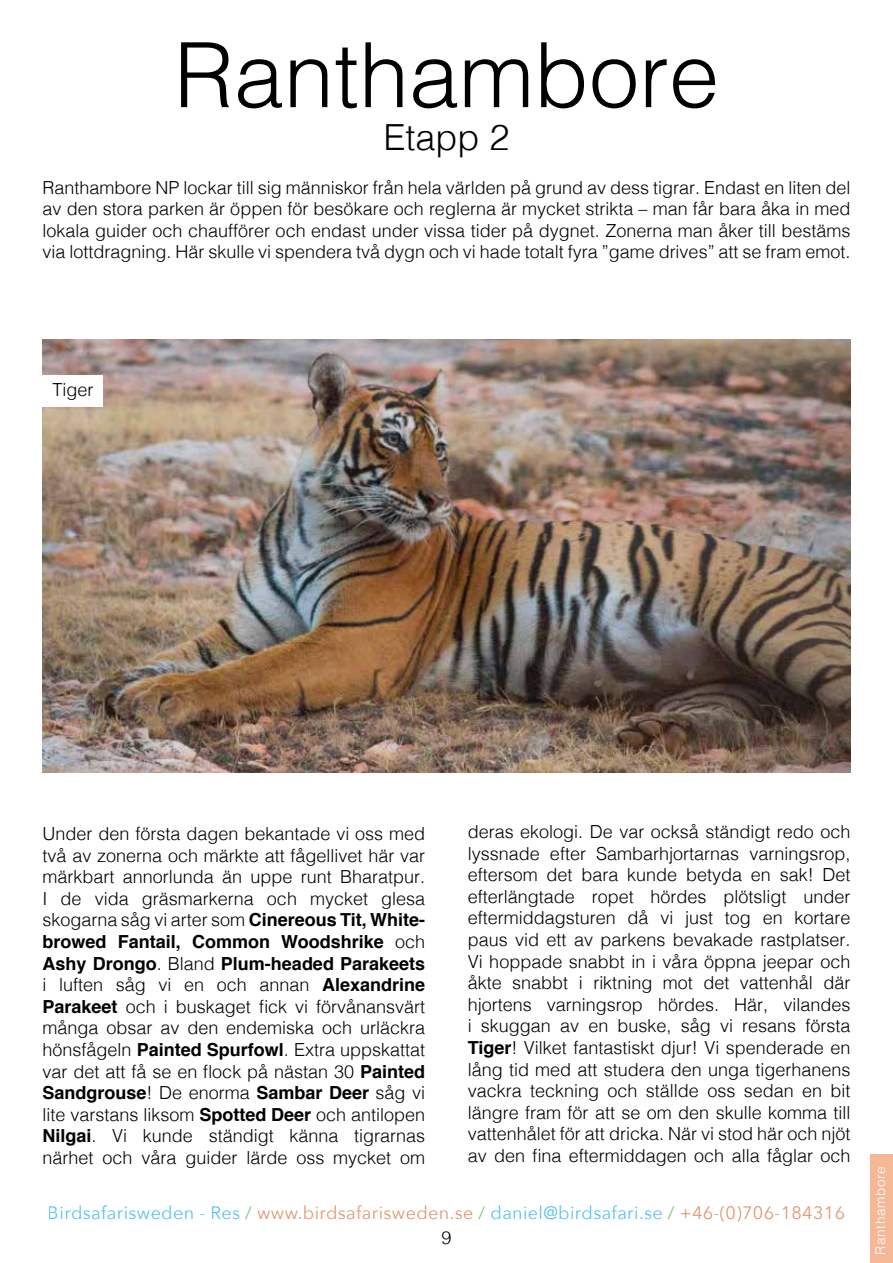
<style>
.page{position:relative;width:893px;height:1263px;background:#fff}
.page>*{position:absolute;margin:0;border:0;box-sizing:border-box;transform-origin:0 0}
.t1{font:300 90px "Helvetica";color:#000}
.t2{font:300 36px "Helvetica";color:#000}
.t3{font:300 18px/21.6px "Helvetica";color:#000;text-align:justify}
.t4{font:18px "Avenir Next";letter-spacing:.02em;color:#00a1e6}
.t5{font:300 13.5px "Helvetica";letter-spacing:.05em;color:#fff}
.s1{font-weight:700}
.s2{color:#3d9f4a}
.s3{color:#cd6228}
</style>
<div class="page">
<img style="left:43px;top:339px;width:807px;height:434px">
<div style="left:0;top:376px;width:102px;height:31px;background:#fff"></div>
<div style="left:871px;top:1155px;width:22px;height:108px;background:#f4b896"></div>
<h1 class="t1" style="left:174px;top:-1px;width:547px">Ranthambore</h1>
<h2 class="t2" style="left:383px;top:107px;width:128px">Etapp 2</h2>
<p class="t3" style="left:43px;top:175px;width:809px">Ranthambore NP lockar till sig människor från hela världen på grund av dess tigrar. Endast en liten del av den stora parken är öppen för besökare och reglerna är mycket strikta – man får bara åka in med lokala guider och chaufförer och endast under vissa tider på dygnet. Zonerna man åker till bestäms via lottdragning. Här skulle vi spendera två dygn och vi hade totalt fyra ”game drives” att se fram emot.</p>
<p class="t3" style="left:52px;top:377px;width:43px">Tiger</p>
<p class="t3" style="left:43px;top:821px;width:384px">Under den första dagen bekantade vi oss med två av zonerna och märkte att fågellivet här var märkbart annorlunda än uppe runt Bharatpur.<br>I de vida gräsmarkerna och mycket glesa skogarna såg vi arter som <span class="s1">Cinereous Tit, White&shy;browed Fantail, Common Woodshrike</span> och <span class="s1">Ashy Drongo</span>. Bland <span class="s1">Plum-headed Parakeets </span>i luften såg vi en och annan <span class="s1">Alexandrine Parakeet</span> och i buskaget fick vi förvånansvärt många obsar av den endemiska och urläckra hönsfågeln <span class="s1">Painted Spurfowl</span>. Extra uppskattat var det att få se en flock på nästan 30 <span class="s1">Painted Sandgrouse</span>! De enorma <span class="s1">Sambar Deer</span> såg vi lite varstans liksom <span class="s1">Spotted Deer</span> och antilopen <span class="s1">Nilgai</span>. Vi kunde ständigt känna tigrarnas närhet och våra guider lärde oss mycket om</p>
<p class="t3" style="left:468px;top:819px;width:384px">deras ekologi. De var också ständigt redo och lyssnade efter Sambarhjortarnas varningsrop, eftersom det bara kunde betyda en sak! Det efterlängtade ropet hördes plötsligt under eftermiddagsturen då vi just tog en kortare paus vid ett av parkens bevakade rastplatser.<br>Vi hoppade snabbt in i våra öppna jeepar och åkte snabbt i riktning mot det vattenhål där hjortens varningsrop hördes. Här, vilandes i skuggan av en buske, såg vi resans första <span class="s1">Tiger</span>! Vilket fantastiskt djur! Vi spenderade en lång tid med att studera den unga tigerhanens vackra teckning och ställde oss sedan en bit längre fram för att se om den skulle komma till vattenhålet för att dricka. När vi stod här och njöt av den fina eftermiddagen och alla fåglar och</p>
<p class="t4" style="left:48px;top:1198px;width:799px">Birdsafarisweden - Res <span class="s2">/</span> <span class="s3">www.birdsafarisweden.se</span> <span class="s2">/</span> daniel@birdsafari.se <span class="s2">/</span> <span class="s3">+46-(0)706-184316</span></p>
<p class="t3" style="left:441px;top:1225px;width:12px">9</p>
<p class="t5" style="left:869px;top:1255px;width:90px;rotate:-90deg">Ranthambore</p>
</div>
